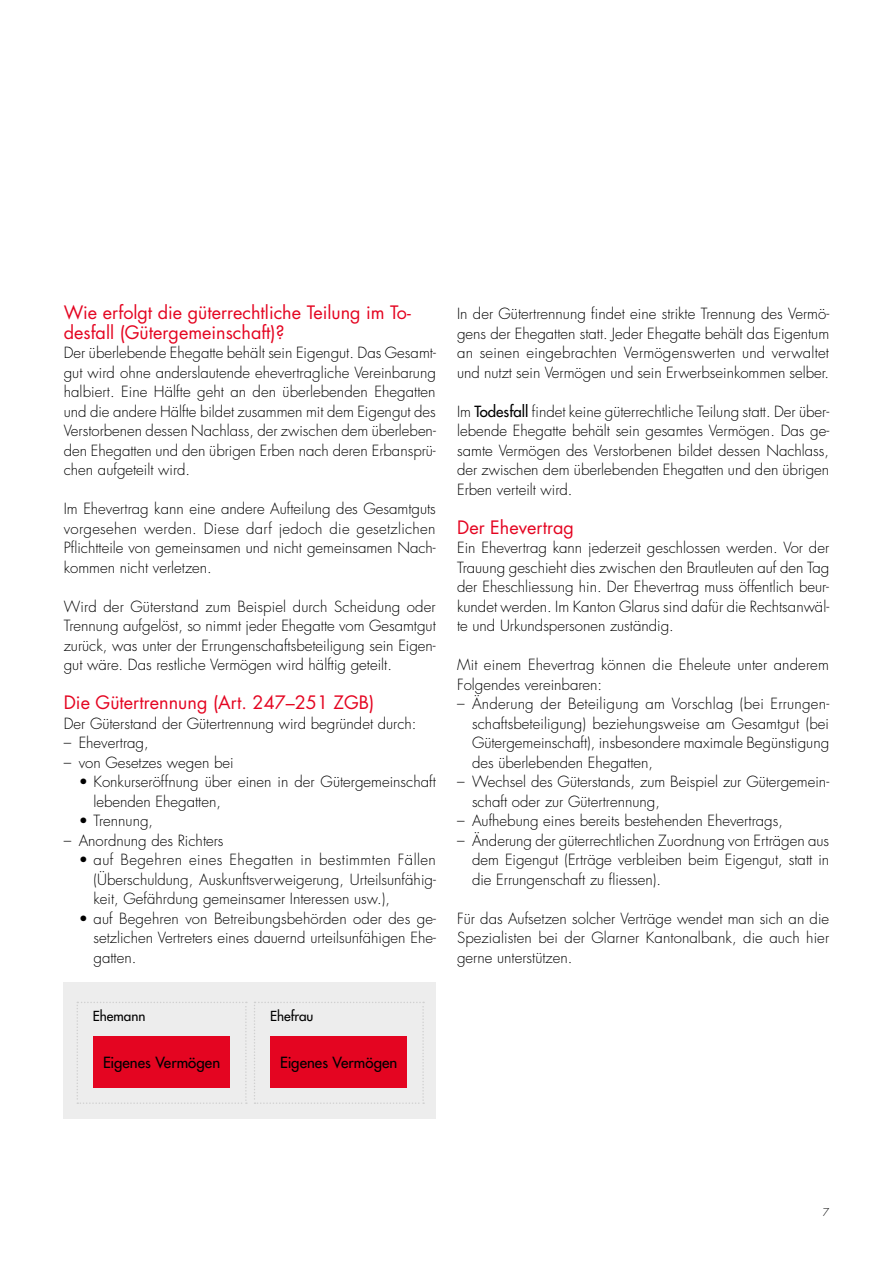
<style>
.page{position:relative;width:893px;height:1263px;background:#fff}
.page>*{position:absolute;margin:0;border:0;box-sizing:border-box;transform-origin:0 0}
.t1{font:18px/19.5px "Futura Std";color:#e40521}
.t2{font:300 15px/19.5px "Futura Std";color:#000;text-align:justify}
.t3{font:500 15px "Futura Std";letter-spacing:.005em;color:#000}
.t4{font:500 13.5px "Futura Std";color:#000}
.t5{font:300 10.5px "Futura Std";color:#000}
.s1{font-weight:500}
</style>
<div class="page">
<div style="left:64px;top:982px;width:372px;height:137px;background:#ededed"></div>
<svg style="left:77px;top:1002px;width:170px;height:102px"></svg>
<svg style="left:254px;top:1002px;width:170px;height:102px"></svg>
<p class="t1" style="left:64px;top:303px;width:349px">Wie erfolgt die güterrechtliche Teilung im To&shy;desfall (Gütergemeinschaft)?</p>
<p class="t2" style="left:64px;top:343px;width:374px">Der überlebende Ehegatte behält sein Eigengut. Das Gesamt&shy;gut wird ohne anderslautende ehevertragliche Vereinbarung halbiert. Eine Hälfte geht an den überlebenden Ehegatten und die andere Hälfte bildet zusammen mit dem Eigengut des Verstorbenen dessen Nachlass, der zwischen dem überleben&shy;den Ehegatten und den übrigen Erben nach deren Erbansprü&shy;chen aufgeteilt wird.</p>
<p class="t2" style="left:64px;top:499px;width:374px">Im Ehevertrag kann eine andere Aufteilung des Gesamtguts vorgesehen werden. Diese darf jedoch die gesetzlichen Pflichtteile von gemeinsamen und nicht gemeinsamen Nach&shy;kommen nicht verletzen.</p>
<p class="t2" style="left:64px;top:597px;width:374px">Wird der Güterstand zum Beispiel durch Scheidung oder Trennung aufgelöst, so nimmt jeder Ehegatte vom Gesamtgut zurück, was unter der Errungenschaftsbeteiligung sein Eigen&shy;gut wäre. Das restliche Vermögen wird hälftig geteilt.</p>
<p class="t1" style="left:64px;top:693px;width:312px">Die Gütertrennung (Art. 247–251 ZGB)</p>
<p class="t2" style="left:64px;top:714px;width:354px">Der Güterstand der Gütertrennung wird begründet durch:</p>
<p class="t2" style="left:64px;top:733px;width:86px">– Ehevertrag,</p>
<p class="t2" style="left:64px;top:753px;width:171px">– von Gesetzes wegen bei</p>
<p class="t2" style="left:94px;top:772px;width:344px;text-indent:-15px">• Konkurseröffnung über einen in der Gütergemeinschaft lebenden Ehegatten,</p>
<p class="t2" style="left:79px;top:811px;width:76px">• Trennung,</p>
<p class="t2" style="left:64px;top:831px;width:161px">– Anordnung des Richters</p>
<p class="t2" style="left:94px;top:850px;width:344px;text-indent:-15px">• auf Begehren eines Ehegatten in bestimmten Fällen (Überschuldung, Auskunftsverweigerung, Urteilsunfähig&shy;keit, Gefährdung gemeinsamer Interessen usw.),</p>
<p class="t2" style="left:94px;top:909px;width:344px;text-indent:-15px">• auf Begehren von Betreibungsbehörden oder des ge&shy;setzlichen Vertreters eines dauernd urteilsunfähigen Ehe&shy;gatten.</p>
<p class="t4" style="left:93px;top:1008px;width:54px">Ehemann</p>
<p class="t3" style="left:103px;top:1053px;width:119px">Eigenes Vermögen</p>
<p class="t4" style="left:270px;top:1008px;width:45px">Ehefrau</p>
<p class="t3" style="left:280px;top:1053px;width:119px">Eigenes Vermögen</p>
<p class="t2" style="left:457px;top:304px;width:374px">In der Gütertrennung findet eine strikte Trennung des Vermö&shy;gens der Ehegatten statt. Jeder Ehegatte behält das Eigentum an seinen eingebrachten Vermögenswerten und verwaltet und nutzt sein Vermögen und sein Erwerbseinkommen selber.</p>
<p class="t2" style="left:457px;top:402px;width:374px">Im <span class="s1">Todesfall</span> findet keine güterrechtliche Teilung statt. Der über&shy;lebende Ehegatte behält sein gesamtes Vermögen. Das ge&shy;samte Vermögen des Verstorbenen bildet dessen Nachlass, der zwischen dem überlebenden Ehegatten und den übrigen Erben verteilt wird.</p>
<p class="t1" style="left:457px;top:517px;width:118px">Der Ehevertrag</p>
<p class="t2" style="left:457px;top:538px;width:374px">Ein Ehevertrag kann jederzeit geschlossen werden. Vor der Trauung geschieht dies zwischen den Brautleuten auf den Tag der Eheschliessung hin. Der Ehevertrag muss öffentlich beur&shy;kundet werden. Im Kanton Glarus sind dafür die Rechtsanwäl&shy;te und Urkundspersonen zuständig.</p>
<p class="t2" style="left:457px;top:655px;width:373px">Mit einem Ehevertrag können die Eheleute unter anderem<br>Folgendes vereinbaren:</p>
<p class="t2" style="left:472px;top:694px;width:359px;text-indent:-15px">– Änderung der Beteiligung am Vorschlag (bei Errungen&shy;schaftsbeteiligung) beziehungsweise am Gesamtgut (bei Gütergemeinschaft), insbesondere maximale Begünstigung des überlebenden Ehegatten,</p>
<p class="t2" style="left:472px;top:772px;width:359px;text-indent:-15px">– Wechsel des Güterstands, zum Beispiel zur Gütergemein&shy;schaft oder zur Gütertrennung,</p>
<p class="t2" style="left:457px;top:811px;width:327px">– Aufhebung eines bereits bestehenden Ehevertrags,</p>
<p class="t2" style="left:472px;top:831px;width:359px;text-indent:-15px">– Änderung der güterrechtlichen Zuordnung von Erträgen aus dem Eigengut (Erträge verbleiben beim Eigengut, statt in die Errungenschaft zu fliessen).</p>
<p class="t2" style="left:457px;top:909px;width:374px">Für das Aufsetzen solcher Verträge wendet man sich an die Spezialisten bei der Glarner Kantonalbank, die auch hier gerne unterstützen.</p>
<p class="t5" style="left:823px;top:1206px;width:8px">7</p>
</div>
